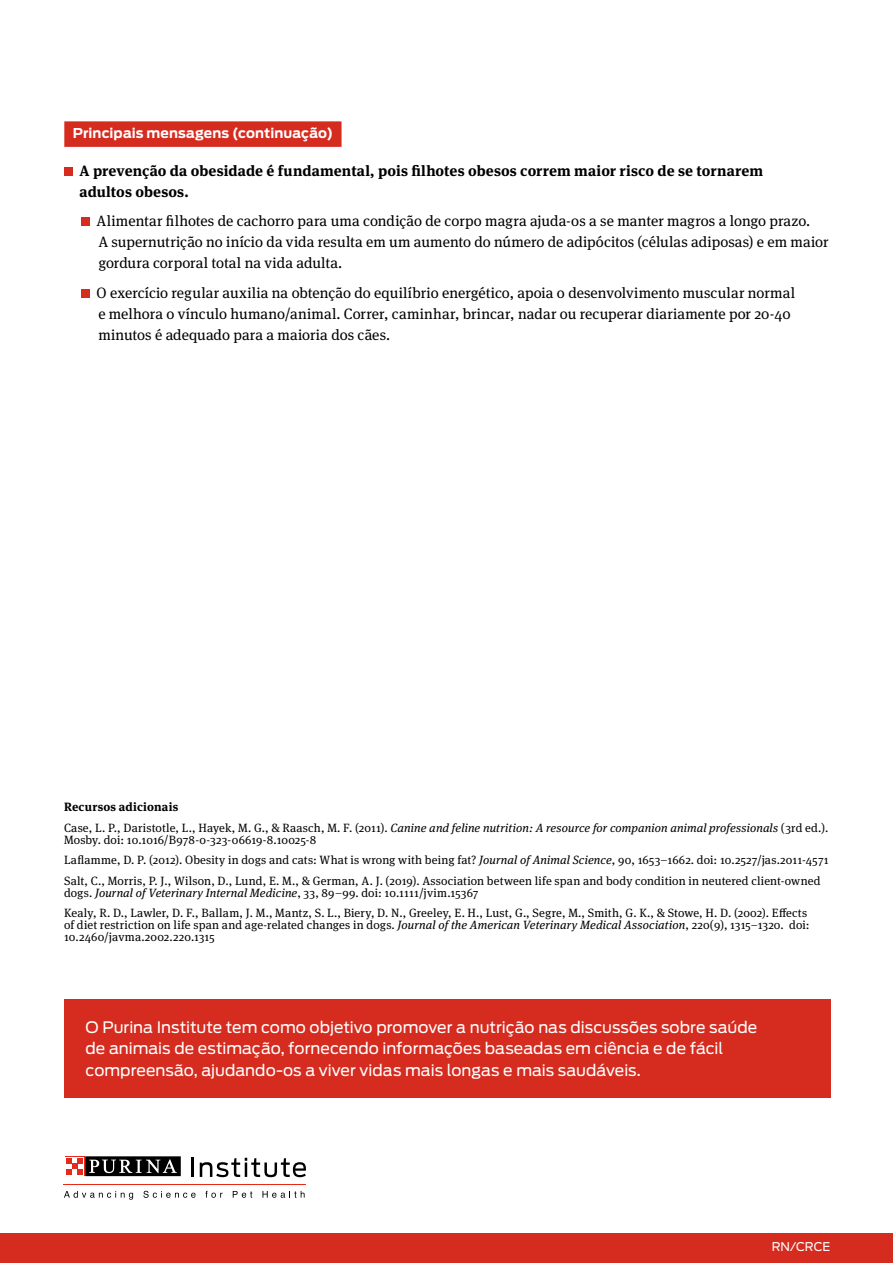
<style>
.page{position:relative;width:893px;height:1263px;background:#fff}
.page>*{position:absolute;margin:0;border:0;box-sizing:border-box;transform-origin:0 0}
.t1{font:15.75px/21.8px "Antenna";color:#fff}
.t2{font:15px/21px "Meta Serif Pro";letter-spacing:.005em;color:#000}
.t3{font:700 15px/21px "Meta Serif Pro";letter-spacing:.005em;color:#000}
.t4{font:700 13.5px "Antenna";letter-spacing:.005em;color:#fff}
.t5{font:12px/20.5px "Meta Serif Pro";letter-spacing:.01em;color:#000}
.t6{font:italic 12px/20.5px "Meta Serif Pro";letter-spacing:.01em;color:#000}
.t7{font:12px "Antenna";letter-spacing:-.005em;color:#fff}
.s1{font-weight:700;font-style:normal}
.s2{font-style:normal}
.s3{font-style:italic}
</style>
<div class="page">
<div style="left:0;top:1233px;width:893px;height:30px;background:#d62b1f"></div>
<hr style="left:64px;top:1184px;width:242px;height:1px;background:#e52a1b">
<svg style="left:192px;top:1158px;width:2px;height:19px"></svg>
<svg style="left:200px;top:1158px;width:106px;height:19px"></svg>
<svg style="left:64px;top:1191px;width:69px;height:9px"></svg>
<svg style="left:143px;top:1191px;width:53px;height:7px"></svg>
<svg style="left:205px;top:1191px;width:18px;height:7px"></svg>
<svg style="left:233px;top:1191px;width:19px;height:7px"></svg>
<svg style="left:262px;top:1191px;width:43px;height:7px"></svg>
<svg style="left:85px;top:1176px;width:96px;height:1px"></svg>
<svg style="left:65px;top:1156px;width:20px;height:20px"></svg>
<div style="left:85px;top:1156px;width:96px;height:20px;background:#000"></div>
<svg style="left:89px;top:1159px;width:88px;height:14px"></svg>
<div style="left:65px;top:1157px;width:19px;height:18px;background:#fff"></div>
<svg style="left:66px;top:1158px;width:17px;height:17px"></svg>
<div style="left:64px;top:999px;width:767px;height:98px;background:#d62b1f"></div>
<div style="left:64px;top:121px;width:278px;height:26px;background:#d62b1f"></div>
<div style="left:64px;top:167px;width:9px;height:9px;background:#d62b1f"></div>
<div style="left:81px;top:218px;width:9px;height:8px;background:#d62b1f"></div>
<div style="left:81px;top:289px;width:9px;height:9px;background:#d62b1f"></div>
<p class="t4" style="left:73px;top:124px;width:262px">Principais mensagens (continuação)</p>
<p class="t3" style="left:80px;top:159px;width:685px">A prevenção da obesidade é fundamental, pois filhotes obesos correm maior risco de se tornarem adultos obesos.</p>
<p class="t2" style="left:97px;top:210px;width:733px">Alimentar filhotes de cachorro para uma condição de corpo magra ajuda-os a se manter magros a longo prazo.<br>A supernutrição no início da vida resulta em um aumento do número de adipócitos (células adiposas) e em maior gordura corporal total na vida adulta.</p>
<p class="t2" style="left:97px;top:281px;width:700px">O exercício regular auxilia na obtenção do equilíbrio energético, apoia o desenvolvimento muscular normal e melhora o vínculo humano/animal. Correr, caminhar, brincar, nadar ou recuperar diariamente por 20-40 minutos é adequado para a maioria dos cães.</p>
<p class="t6" style="left:64px;top:796px;width:766px"><span class="s1">Recursos adicionais<br></span><span class="s2">Case, L. P., Daristotle, L., Hayek, M. G., &amp; Raasch, M. F. (2011).</span> Canine and feline nutrition: A resource for companion animal professionals <span class="s2">(3rd ed.).</span></p>
<p class="t5" style="left:64px;top:829px;width:766px">Mosby. doi: 10.1016/B978-0-323-06619-8.10025-8<br>Laflamme, D. P. (2012). Obesity in dogs and cats: What is wrong with being fat? <span class="s3">Journal of Animal Science</span>, 90, 1653–1662. doi: 10.2527/jas.2011-4571<br>Salt, C., Morris, P. J., Wilson, D., Lund, E. M., &amp; German, A. J. (2019). Association between life span and body condition in neutered client-owned</p>
<p class="t5" style="left:64px;top:882px;width:745px">dogs. <span class="s3">Journal of Veterinary Internal Medicine</span>, 33, 89–99. doi: 10.1111/jvim.15367<br>Kealy, R. D., Lawler, D. F., Ballam, J. M., Mantz, S. L., Biery, D. N., Greeley, E. H., Lust, G., Segre, M., Smith, G. K., &amp; Stowe, H. D. (2002). Effects</p>
<p class="t5" style="left:64px;top:918px;width:747px;line-height:12px">of diet restriction on life span and age-related changes in dogs. <span class="s3">Journal of the American Veterinary Medical Association</span>, 220(9), 1315–1320. doi:<br>10.2460/javma.2002.220.1315</p>
<h1 class="t1" style="left:86px;top:1016px;width:673px">O Purina Institute tem como objetivo promover a nutrição nas discussões sobre saúde de animais de estimação, fornecendo informações baseadas em ciência e de fácil compreensão, ajudando-os a viver vidas mais longas e mais saudáveis.</h1>
<p class="t7" style="left:772px;top:1239px;width:60px">RN/CRCE</p>
</div>
